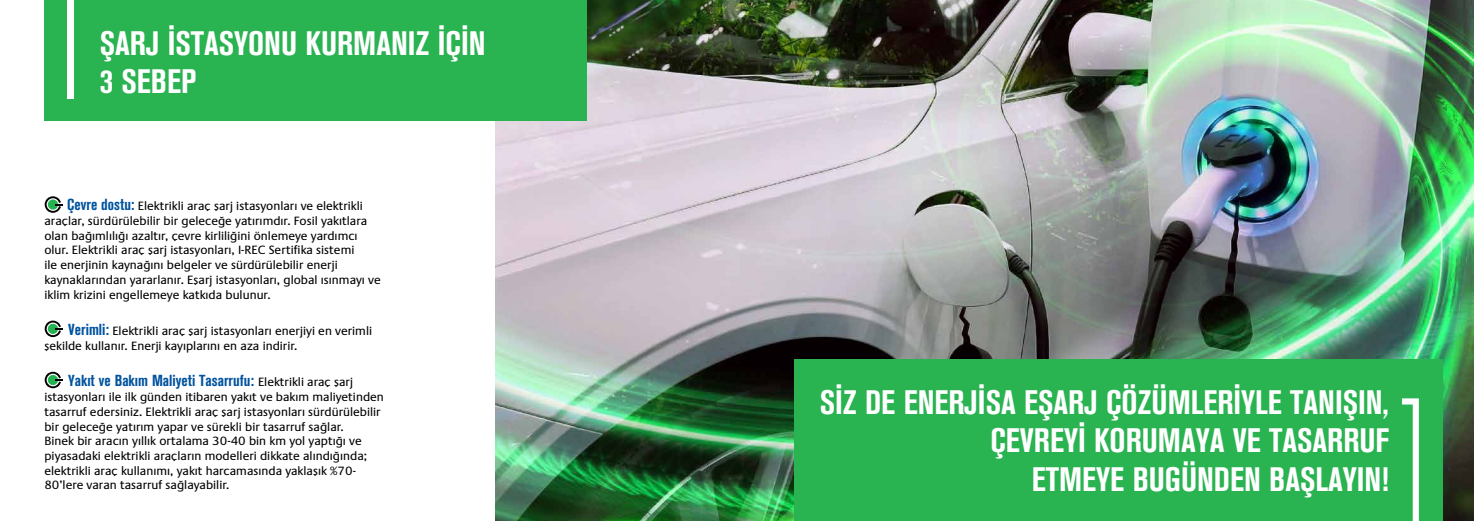
<style>
.page{position:relative;width:1474px;height:521px;background:#fff}
.page>*{position:absolute;margin:0;border:0;box-sizing:border-box;transform-origin:0 0}
.t1{font:33.6px/38.5px "Akzidenz Grotesk BE Bol Cn Ti";color:#fff}
.t2{font:15.84px "Akzidenz Grotesk BE Bol Cn Ti";color:#00539f}
.t3{font:12.25px/14.7px "Praxis Com";color:#000}
.s1{font-family:"Akzidenz Grotesk BE Bol Cn Ti";font-size:15.84px;color:#00539f}
.s2{font-family:"Praxis Com";font-size:12.25px;color:#000}
</style>
<div class="page">
<img style="left:495px;top:0;width:978px;height:521px">
<div style="left:44px;top:0;width:543px;height:120px;background:#2ab351"></div>
<div style="left:68px;top:0;width:6px;height:98px;background:#fff"></div>
<svg style="left:45px;top:372px;width:18px;height:16px"></svg>
<svg style="left:45px;top:321px;width:18px;height:16px"></svg>
<svg style="left:45px;top:196px;width:18px;height:17px"></svg>
<div style="left:794px;top:360px;width:647px;height:161px;background:#2ab351"></div>
<svg style="left:1402px;top:398px;width:16px;height:123px"></svg>
<h1 class="t1" style="left:100px;top:24px;width:387px">ŞARJ İSTASYONU KURMANIZ İÇİN<br>3 SEBEP</h1>
<p class="t3" style="left:44px;top:199px;width:338px;text-indent:23px"><span class="s1">Çevre dostu:</span> Elektrikli araç şarj istasyonları ve elektrikli araçlar, sürdürülebilir bir geleceğe yatırımdır. Fosil yakıtlara olan bağımlılığı azaltır, çevre kirliliğini önlemeye yardımcı olur. Elektrikli araç şarj istasyonları, I-REC Sertifika sistemi<br>ile enerjinin kaynağını belgeler ve sürdürülebilir enerji kaynaklarından yararlanır. Eşarj istasyonları, global ısınmayı ve iklim krizini engellemeye katkıda bulunur.</p>
<p class="t3" style="left:44px;top:324px;width:329px;text-indent:24px"><span class="s1">Verimli:</span> Elektrikli araç şarj istasyonları enerjiyi en verimli şekilde kullanır. Enerji kayıplarını en aza indirir.</p>
<p class="t2" style="left:68px;top:372px;width:286px">Yakıt ve Bakım Maliyeti Tasarrufu: <span class="s2">Elektrikli araç şarj</span></p>
<p class="t3" style="left:44px;top:390px;width:341px">istasyonları ile ilk günden itibaren yakıt ve bakım maliyetinden tasarruf edersiniz. Elektrikli araç şarj istasyonları sürdürülebilir bir geleceğe yatırım yapar ve sürekli bir tasarruf sağlar.<br>Binek bir aracın yıllık ortalama 30-40 bin km yol yaptığı ve piyasadaki elektrikli araçların modelleri dikkate alındığında; elektrikli araç kullanımı, yakıt harcamasında yaklaşık %70- 80’lere varan tasarruf sağlayabilir.</p>
<h1 class="t1" style="left:819px;top:383px;width:570px;text-align:right">SİZ DE ENERJİSA EŞARJ ÇÖZÜMLERİYLE TANIŞIN,<br>ÇEVREYİ KORUMAYA VE TASARRUF<br>ETMEYE BUGÜNDEN BAŞLAYIN!</h1>
</div>
